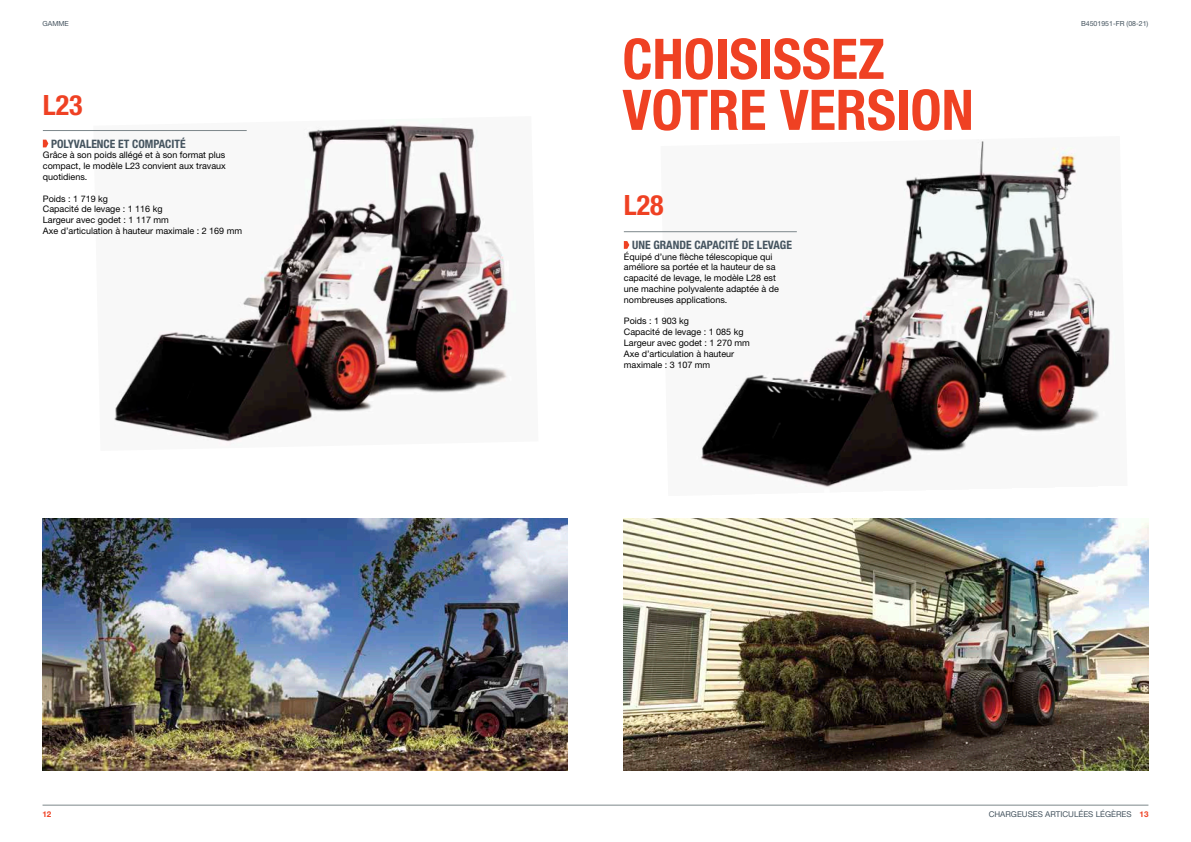
<style>
.page{position:relative;width:1191px;height:842px;background:#fff}
.page>*{position:absolute;margin:0;border:0;box-sizing:border-box;transform-origin:0 0}
.t1{font:700 condensed 56px "Helvetica Neue LT Pro";color:#ef4123}
.t2{font:700 condensed 28px "Helvetica Neue LT Pro";color:#ef4123}
.t3{font:700 condensed 11.6px "Helvetica Neue LT Pro";color:#45545f}
.t4{font:9px/10.8px "Helvetica Neue LT Pro";color:#000}
.t5{font:8px "Helvetica Neue LT Pro";color:#45545f}
.t6{font:700 8px "Helvetica Neue LT Pro";color:#ef4123}
.t7{font:7px "Helvetica Neue LT Pro";color:#45545f}
.s1{font-weight:700;color:#ef4123}
</style>
<div class="page">
<hr style="left:43px;top:805px;width:1105px;height:1px;background:#7d878b">
<img style="left:94px;top:124px;width:416px;height:321px">
<img style="left:660px;top:141px;width:451px;height:346px">
<img style="left:624px;top:519px;width:524px;height:252px">
<img style="left:43px;top:519px;width:524px;height:252px">
<hr style="left:43px;top:130px;width:204px;height:1px;background:#7d878b">
<svg style="left:43px;top:140px;width:5px;height:7px"></svg>
<hr style="left:624px;top:232px;width:173px;height:1px;background:#7d878b">
<svg style="left:624px;top:241px;width:5px;height:8px"></svg>
<p class="t7" style="left:43px;top:19px;width:28px">GAMME</p>
<p class="t7" style="left:1081px;top:19px;width:69px">B4501951-FR (08-21)</p>
<h1 class="t1" style="left:622px;top:25px;width:264px">CHOISISSEZ</h1>
<h2 class="t2" style="left:43px;top:88px;width:41px">L23</h2>
<h1 class="t1" style="left:622px;top:76px;width:353px">VOTRE VERSION</h1>
<p class="t3" style="left:51px;top:137px;width:136px">POLYVALENCE ET COMPACITÉ</p>
<p class="t4" style="left:43px;top:150px;width:185px;text-align:justify">Grâce à son poids allégé et à son format plus compact, le modèle L23 convient aux travaux quotidiens.</p>
<p class="t4" style="left:43px;top:193px;width:201px">Poids : 1 719 kg<br>Capacité de levage : 1 116 kg<br>Largeur avec godet : 1 117 mm<br>Axe d’articulation à hauteur maximale : 2 169 mm</p>
<h2 class="t2" style="left:624px;top:189px;width:41px">L28</h2>
<p class="t3" style="left:632px;top:238px;width:161px">UNE GRANDE CAPACITÉ DE LEVAGE</p>
<p class="t4" style="left:624px;top:251px;width:157px">Équipé d’une flèche télescopique qui améliore sa portée et la hauteur de sa capacité de levage, le modèle L28 est une machine polyvalente adaptée à de nombreuses applications.</p>
<p class="t4" style="left:624px;top:316px;width:128px">Poids : 1 903 kg<br>Capacité de levage : 1 085 kg<br>Largeur avec godet : 1 270 mm<br>Axe d’articulation à hauteur maximale : 3 107 mm</p>
<p class="t6" style="left:43px;top:809px;width:10px">12</p>
<p class="t5" style="left:988px;top:810px;width:161px">CHARGEUSES ARTICULÉES LÉGÈRES <span class="s1">13</span></p>
</div>
